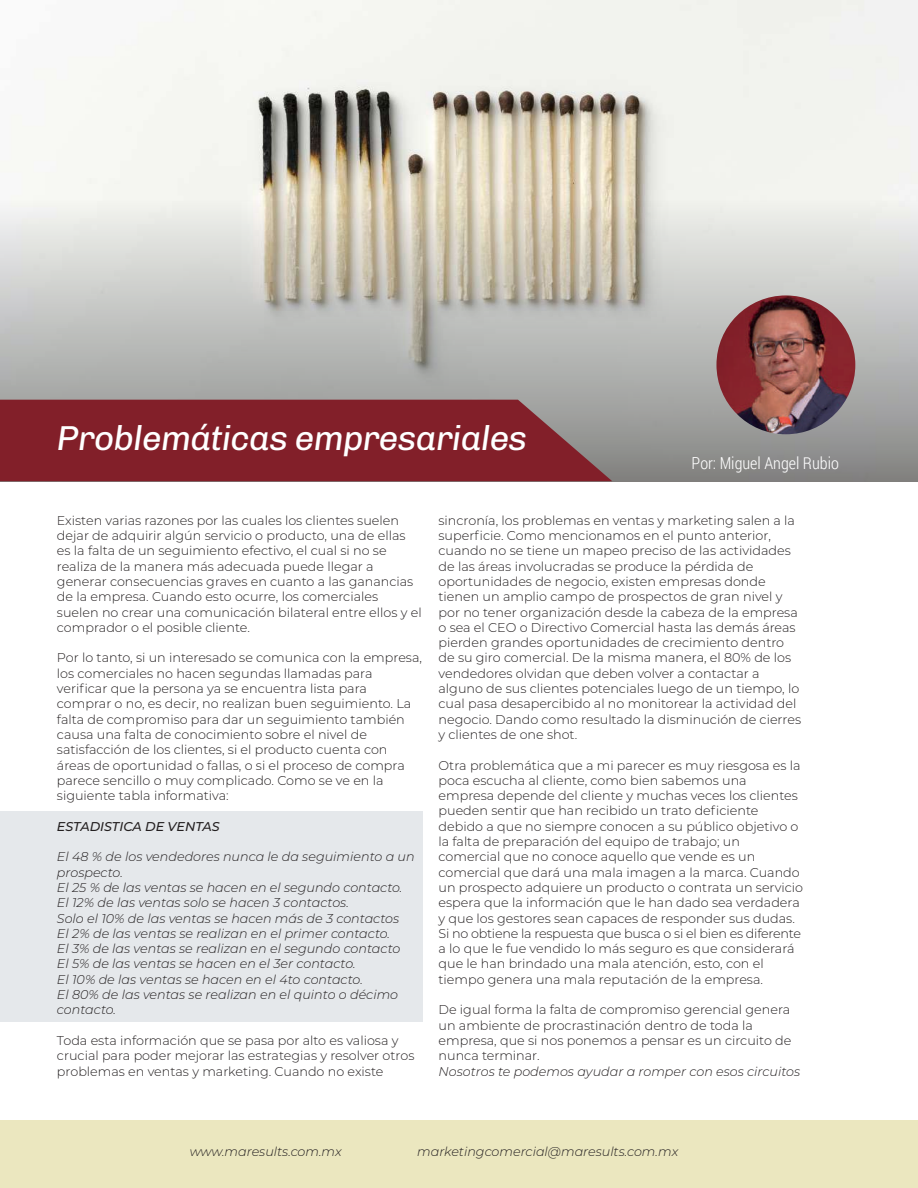
<style>
.page{position:relative;width:918px;height:1188px;background:#fff}
.page>*{position:absolute;margin:0;border:0;box-sizing:border-box;transform-origin:0 0}
.t1{font:italic 500 34.65px "Chivo";letter-spacing:-.02em;color:#fff}
.t2{font:300 16.5px "Roboto Condensed";color:#fff}
.t3{font:300 12.75px/15.3px "Montserrat";color:#231f20}
.t4{font:italic 300 12.75px/15.3px "Montserrat";color:#231f20}
.t5{font:italic 500 12.75px "Montserrat";color:#231f20}
</style>
<div class="page">
<img style="left:0;top:0;width:918px;height:198px">
<svg style="left:0;top:198px;width:918px;height:283px;background:#c0bfb9"></svg>
<div style="left:0;top:1120px;width:918px;height:68px;background:#ebe7bf"></div>
<div style="left:0;top:812px;width:422px;height:210px;background:#e5e8eb"></div>
<div style="left:0;top:400px;width:612px;height:81px;background:#821f29"></div>
<img style="left:716px;top:295px;width:139px;height:139px;border-radius:69px">
<hr style="left:0;top:1145px;width:97px;height:1px;background:#61747e">
<h1 class="t1" style="left:57px;top:411px;width:472px">Problemáticas empresariales</h1>
<p class="t2" style="left:692px;top:451px;width:149px">Por: Miguel Angel Rubio</p>
<p class="t3" style="left:57px;top:512px;width:366px">Existen varias razones por las cuales los clientes suelen dejar de adquirir algún servicio o producto, una de ellas es la falta de un seguimiento efectivo, el cual si no se realiza de la manera más adecuada puede llegar a generar consecuencias graves en cuanto a las ganancias de la empresa. Cuando esto ocurre, los comerciales suelen no crear una comunicación bilateral entre ellos y el comprador o el posible cliente.</p>
<p class="t3" style="left:57px;top:650px;width:367px">Por lo tanto, si un interesado se comunica con la empresa, los comerciales no hacen segundas llamadas para verificar que la persona ya se encuentra lista para comprar o no, es decir, no realizan buen seguimiento. La falta de compromiso para dar un seguimiento también causa una falta de conocimiento sobre el nivel de satisfacción de los clientes, si el producto cuenta con áreas de oportunidad o fallas, o si el proceso de compra parece sencillo o muy complicado. Como se ve en la siguiente tabla informativa:</p>
<p class="t5" style="left:57px;top:817px;width:164px">ESTADISTICA DE VENTAS</p>
<p class="t4" style="left:57px;top:849px;width:359px">El 48 % de los vendedores nunca le da seguimiento a un prospecto.<br>El 25 % de las ventas se hacen en el segundo contacto.<br>El 12% de las ventas solo se hacen 3 contactos.<br>Solo el 10% de las ventas se hacen más de 3 contactos<br>El 2% de las ventas se realizan en el primer contacto.<br>El 3% de las ventas se realizan en el segundo contacto El 5% de las ventas se hacen en el 3er contacto.<br>El 10% de las ventas se hacen en el 4to contacto.<br>El 80% de las ventas se realizan en el quinto o décimo contacto.</p>
<p class="t3" style="left:57px;top:1032px;width:359px">Toda esta información que se pasa por alto es valiosa y crucial para poder mejorar las estrategias y resolver otros problemas en ventas y marketing. Cuando no existe</p>
<p class="t3" style="left:439px;top:512px;width:364px">sincronía, los problemas en ventas y marketing salen a la superficie. Como mencionamos en el punto anterior, cuando no se tiene un mapeo preciso de las actividades de las áreas involucradas se produce la pérdida de oportunidades de negocio, existen empresas donde tienen un amplio campo de prospectos de gran nivel y por no tener organización desde la cabeza de la empresa o sea el CEO o Directivo Comercial hasta las demás áreas pierden grandes oportunidades de crecimiento dentro de su giro comercial. De la misma manera, el 80% de los vendedores olvidan que deben volver a contactar a alguno de sus clientes potenciales luego de un tiempo, lo cual pasa desapercibido al no monitorear la actividad del negocio. Dando como resultado la disminución de cierres y clientes de one shot.</p>
<p class="t3" style="left:439px;top:757px;width:366px">Otra problemática que a mi parecer es muy riesgosa es la poca escucha al cliente, como bien sabemos una empresa depende del cliente y muchas veces los clientes pueden sentir que han recibido un trato deficiente debido a que no siempre conocen a su público objetivo o la falta de preparación del equipo de trabajo; un comercial que no conoce aquello que vende es un comercial que dará una mala imagen a la marca. Cuando un prospecto adquiere un producto o contrata un servicio espera que la información que le han dado sea verdadera y que los gestores sean capaces de responder sus dudas.<br>Si no obtiene la respuesta que busca o si el bien es diferente a lo que le fue vendido lo más seguro es que considerará que le han brindado una mala atención, esto, con el tiempo genera una mala reputación de la empresa.</p>
<p class="t3" style="left:439px;top:1002px;width:354px">De igual forma la falta de compromiso gerencial genera un ambiente de procrastinación dentro de toda la empresa, que si nos ponemos a pensar es un circuito de nunca terminar.</p>
<p class="t4" style="left:439px;top:1063px;width:363px">Nosotros te podemos ayudar a romper con esos circuitos</p>
<p class="t4" style="left:190px;top:1144px;width:154px">www.maresults.com.mx</p>
<p class="t4" style="left:417px;top:1144px;width:263px">marketingcomercial@maresults.com.mx</p>
</div>
